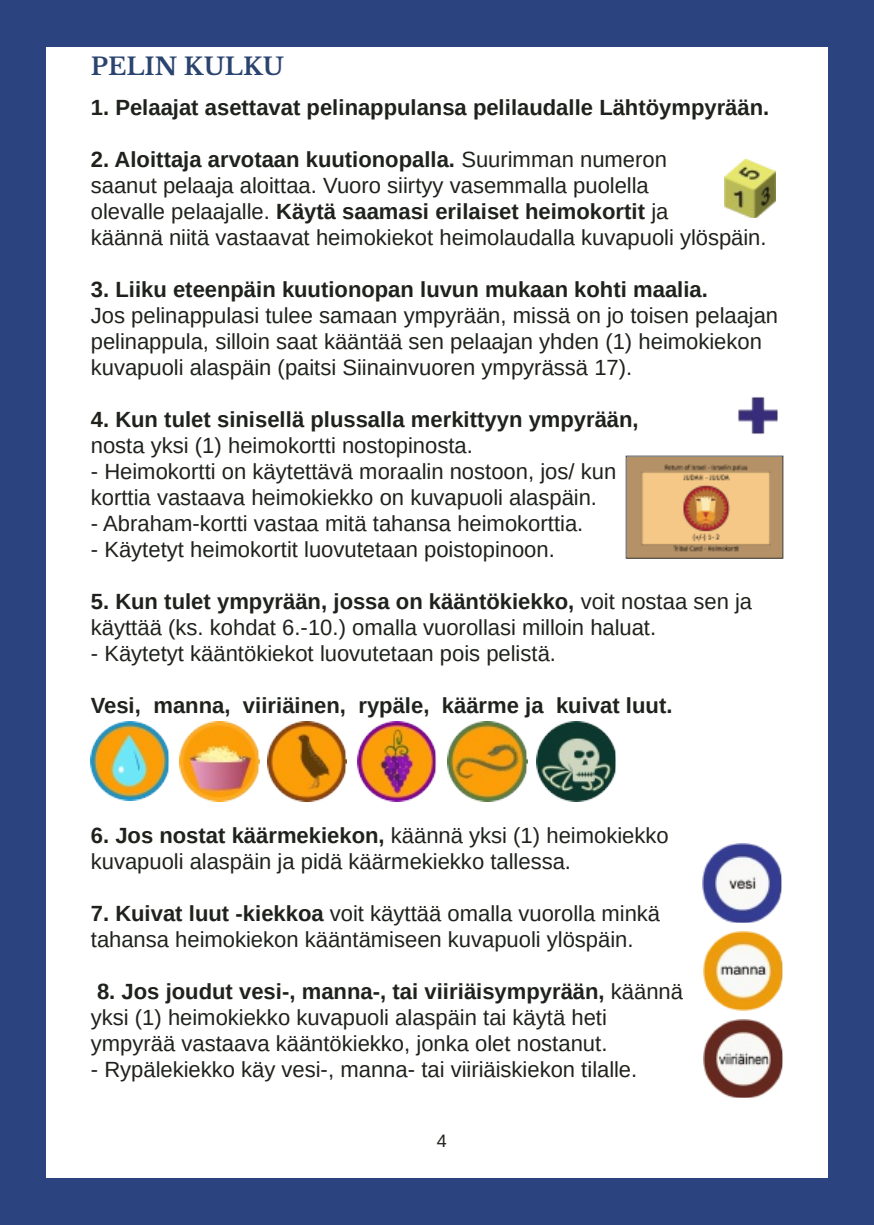
<style>
.page{position:relative;width:874px;height:1225px;background:#fff}
.page>*{position:absolute;margin:0;border:0;box-sizing:border-box;transform-origin:0 0}
.t1{font:700 24px "Libre Baskerville";letter-spacing:.005em;color:#2a446f}
.t2{font:22px/26px "Liberation Sans";color:#1f221c}
.t3{font:700 22px "Liberation Sans";color:#1f221c}
.t4{font:18px "Liberation Sans";color:#1f221c}
.s1{font-weight:700}
</style>
<div class="page">
<div style="left:0;top:0;width:873px;height:1225px;background:#2b437e"></div>
<div style="left:46px;top:47px;width:781px;height:1130px;background:#fff"></div>
<img style="left:627px;top:458px;width:153px;height:98px">
<img style="left:737px;top:397px;width:40px;height:37px">
<img style="left:702px;top:844px;width:79px;height:78px">
<img style="left:703px;top:931px;width:79px;height:79px">
<img style="left:703px;top:1019px;width:79px;height:78px">
<img style="left:724px;top:159px;width:50px;height:59px">
<img style="left:91px;top:721px;width:79px;height:80px">
<img style="left:180px;top:722px;width:79px;height:79px">
<img style="left:267px;top:722px;width:79px;height:79px">
<img style="left:357px;top:722px;width:79px;height:79px">
<img style="left:447px;top:722px;width:79px;height:79px">
<img style="left:536px;top:722px;width:79px;height:79px">
<p class="t1" style="left:91px;top:52px;width:195px">PELIN KULKU</p>
<p class="t3" style="left:91px;top:95px;width:679px">1. Pelaajat asettavat pelinappulansa pelilaudalle Lähtöympyrään.</p>
<p class="t2" style="left:91px;top:146px;width:677px"><span class="s1">2. Aloittaja arvotaan kuutionopalla.</span> Suurimman numeron<br>saanut pelaaja aloittaa. Vuoro siirtyy vasemmalla puolella<br>olevalle pelaajalle. <span class="s1">Käytä saamasi erilaiset heimokortit</span> ja<br>käännä niitä vastaavat heimokiekot heimolaudalla kuvapuoli ylöspäin.</p>
<p class="t3" style="left:91px;top:277px;width:618px">3. Liiku eteenpäin kuutionopan luvun mukaan kohti maalia.</p>
<p class="t2" style="left:91px;top:302px;width:688px">Jos pelinappulasi tulee samaan ympyrään, missä on jo toisen pelaajan pelinappula, silloin saat kääntää sen pelaajan yhden (1) heimokiekon kuvapuoli alaspäin (paitsi Siinainvuoren ympyrässä 17).</p>
<p class="t3" style="left:91px;top:407px;width:549px">4. Kun tulet sinisellä plussalla merkittyyn ympyrään,</p>
<p class="t2" style="left:91px;top:432px;width:383px">nosta yksi (1) heimokortti nostopinosta.</p>
<p class="t2" style="left:91px;top:458px;width:527px">- Heimokortti on käytettävä moraalin nostoon, jos/ kun korttia vastaava heimokiekko on kuvapuoli alaspäin.</p>
<p class="t2" style="left:91px;top:510px;width:494px">- Abraham-kortti vastaa mitä tahansa heimokorttia.</p>
<p class="t2" style="left:91px;top:536px;width:465px">- Käytetyt heimokortit luovutetaan poistopinoon.</p>
<p class="t2" style="left:91px;top:588px;width:662px"><span class="s1">5. Kun tulet ympyrään, jossa on kääntökiekko,</span> voit nostaa sen ja käyttää (ks. kohdat 6.-10.) omalla vuorollasi milloin haluat.</p>
<p class="t2" style="left:91px;top:640px;width:466px">- Käytetyt kääntökiekot luovutetaan pois pelistä.</p>
<p class="t3" style="left:91px;top:693px;width:583px">Vesi, manna, viiriäinen, rypäle, käärme ja kuivat luut.</p>
<p class="t2" style="left:91px;top:822px;width:579px"><span class="s1">6. Jos nostat käärmekiekon,</span> käännä yksi (1) heimokiekko kuvapuoli alaspäin ja pidä käärmekiekko tallessa.</p>
<p class="t2" style="left:91px;top:900px;width:570px"><span class="s1">7. Kuivat luut -kiekkoa</span> voit käyttää omalla vuorolla minkä tahansa heimokiekon kääntämiseen kuvapuoli ylöspäin.</p>
<p class="t2" style="left:91px;top:978px;width:593px"><span class="s1">8. Jos joudut vesi-, manna-, tai viiriäisympyrään,</span> käännä yksi (1) heimokiekko kuvapuoli alaspäin tai käytä heti ympyrää vastaava kääntökiekko, jonka olet nostanut.</p>
<p class="t2" style="left:91px;top:1056px;width:547px">- Rypälekiekko käy vesi-, manna- tai viiriäiskiekon tilalle.</p>
<p class="t4" style="left:437px;top:1130px;width:12px">4</p>
</div>
